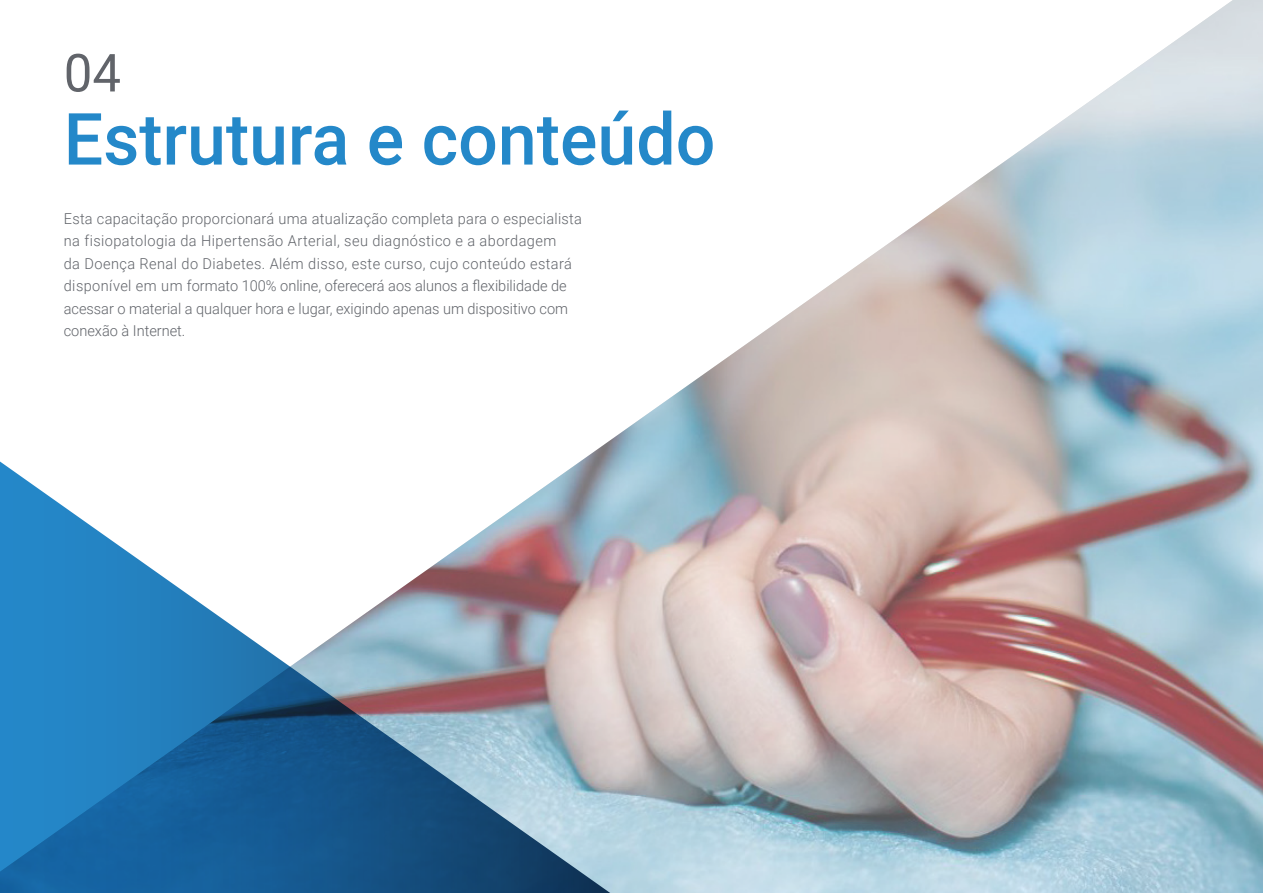
<style>
.page{position:relative;width:1263px;height:893px;background:#fff}
.page>*{position:absolute;margin:0;border:0;box-sizing:border-box;transform-origin:0 0}
.t1{font:500 72px "Roboto";color:#2488c9}
.t2{font:52.5px "Roboto";color:#61646a}
.t3{font:300 15px/22.5px "Roboto";letter-spacing:.02em;color:#61646a}
</style>
<div class="page">
<img style="left:602px;top:0;width:661px;height:893px">
<svg style="left:0;top:446px;width:640px;height:447px"></svg>
<h2 class="t2" style="left:64px;top:36px;width:59px">04</h2>
<h1 class="t1" style="left:64px;top:89px;width:653px">Estrutura e conteúdo</h1>
<p class="t3" style="left:64px;top:207px;width:520px">Esta capacitação proporcionará uma atualização completa para o especialista na fisiopatologia da Hipertensão Arterial, seu diagnóstico e a abordagem<br>da Doença Renal do Diabetes. Além disso, este curso, cujo conteúdo estará disponível em um formato 100% online, oferecerá aos alunos a flexibilidade de acessar o material a qualquer hora e lugar, exigindo apenas um dispositivo com conexão à Internet.</p>
</div>
